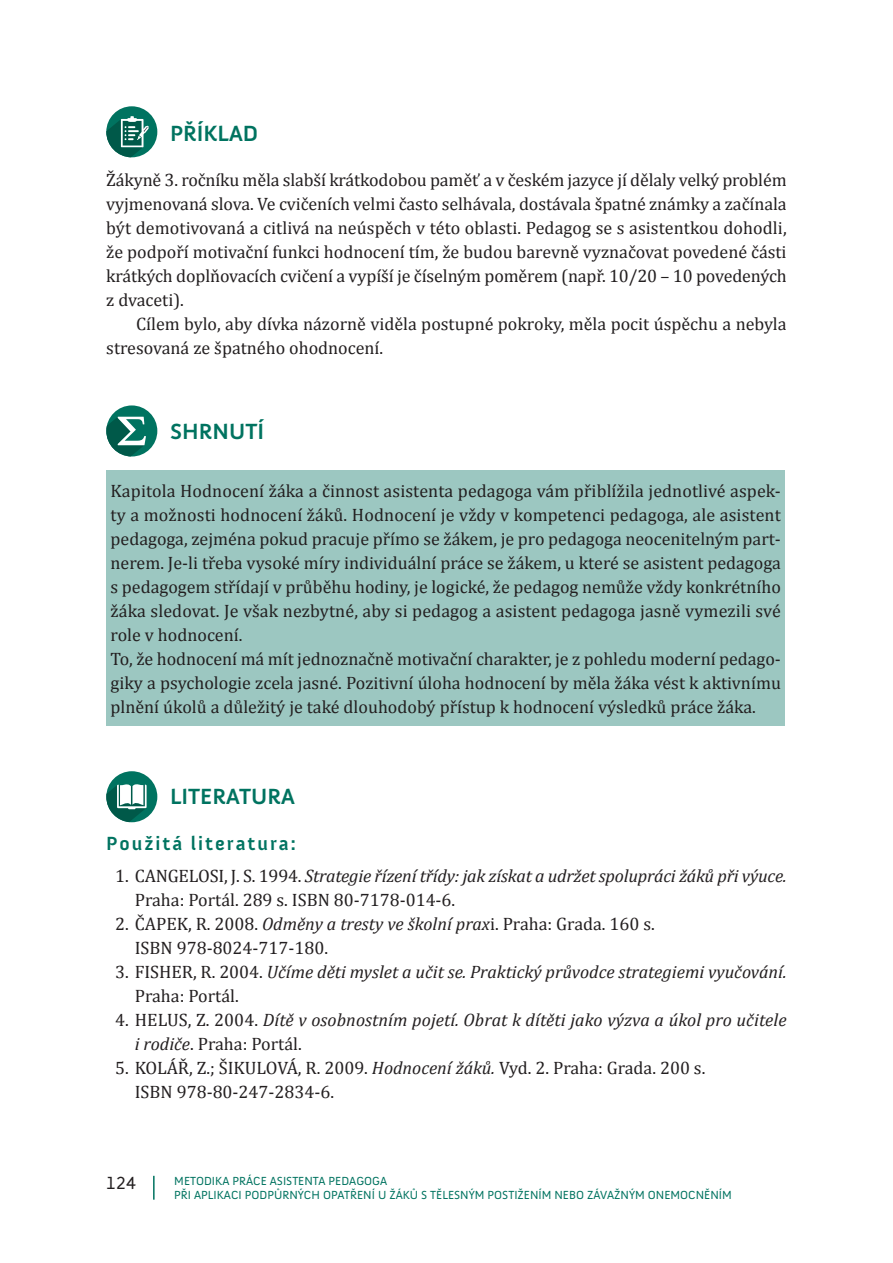
<style>
.page{position:relative;width:893px;height:1263px;background:#fff}
.page>*{position:absolute;margin:0;border:0;box-sizing:border-box;transform-origin:0 0}
.Nadpisek_litaratura{font:700 22.5px "Anivers";color:#007360}
.Nadpis_příklad{font:700 22.5px "Anivers";color:#007360}
.Nadpis_shrnutí{font:700 22.5px "Anivers";color:#007360}
.Nadpis_literatura_po{font:700 19.5px "Anivers";letter-spacing:.1em;color:#007360}
.Text_0{font:18px/24px "Cambria";color:#231f20;text-align:justify}
.Text_Vysunutý_11{font:italic 18px/24px "Cambria";color:#231f20}
.Text_Vysunutý_11-2{font:18px "Cambria";color:#231f20}
.Text{font:18px/24px "Cambria";color:#231f20}
.t1{font:18px "Anivers";color:#231f20}
.t2{font:12px/14.4px "Anivers";color:#007360}
.s1{font-style:normal}
.s2{font-style:italic}
</style>
<div class="page">
<hr style="left:153px;top:1176px;width:2px;height:24px;background:#007360">
<div style="left:106px;top:106px;width:51px;height:51px;background:#007360;border-radius:50%"></div>
<svg style="left:106px;top:116px;width:43px;height:41px"></svg>
<div style="left:106px;top:405px;width:51px;height:51px;background:#007360;border-radius:50%"></div>
<svg style="left:106px;top:417px;width:40px;height:39px"></svg>
<div style="left:106px;top:470px;width:679px;height:256px;background:#9cc7c1"></div>
<div style="left:106px;top:771px;width:51px;height:51px;background:#007360;border-radius:50%"></div>
<svg style="left:106px;top:784px;width:41px;height:38px"></svg>
<p class="Nadpis_příklad" style="left:170px;top:121px;width:90px">PŘÍKLAD</p>
<p class="Text_0" style="left:106px;top:168px;width:682px">Žákyně 3. ročníku měla slabší krátkodobou paměť a v českém jazyce jí dělaly velký problém vyjmenovaná slova. Ve cvičeních velmi často selhávala, dostávala špatné známky a začínala být demotivovaná a citlivá na neúspěch v této oblasti. Pedagog se s asistentkou dohodli, že podpoří motivační funkci hodnocení tím, že budou barevně vyznačovat povedené části krátkých doplňovacích cvičení a vypíší je číselným poměrem (např. 10/20 – 10 povedených z dvaceti).</p>
<p class="Text" style="left:106px;top:312px;width:682px;text-indent:30px">Cílem bylo, aby dívka názorně viděla postupné pokroky, měla pocit úspěchu a nebyla stresovaná ze špatného ohodnocení.</p>
<p class="Nadpis_shrnutí" style="left:170px;top:419px;width:96px">SHRNUTÍ</p>
<p class="Text_0" style="left:111px;top:479px;width:672px">Kapitola Hodnocení žáka a činnost asistenta pedagoga vám přiblížila jednotlivé aspek&shy;ty a možnosti hodnocení žáků. Hodnocení je vždy v kompetenci pedagoga, ale asistent pedagoga, zejména pokud pracuje přímo se žákem, je pro pedagoga neocenitelným part&shy;nerem. Je-li třeba vysoké míry individuální práce se žákem, u které se asistent pedagoga s pedagogem střídají v průběhu hodiny, je logické, že pedagog nemůže vždy konkrétního žáka sledovat. Je však nezbytné, aby si pedagog a asistent pedagoga jasně vymezili své role v hodnocení.</p>
<p class="Text_0" style="left:111px;top:647px;width:672px">To, že hodnocení má mít jednoznačně motivační charakter, je z pohledu moderní pedago&shy;giky a psychologie zcela jasné. Pozitivní úloha hodnocení by měla žáka vést k aktivnímu plnění úkolů a důležitý je také dlouhodobý přístup k hodnocení výsledků práce žáka.</p>
<p class="Nadpisek_litaratura" style="left:170px;top:784px;width:126px">LITERATURA</p>
<p class="Nadpis_literatura_po" style="left:106px;top:832px;width:191px">Použitá literatura:</p>
<p class="Text_Vysunutý_11" style="left:135px;top:863px;width:653px;text-indent:-19px"><span class="s1">1. CANGELOSI, J. S. 1994.</span> Strategie řízení třídy: jak získat a udržet spolupráci žáků při výuce.<br><span class="s1">Praha: Portál. 289 s. ISBN 80-7178-014-6.</span></p>
<p class="Text_Vysunutý_11-2" style="left:115px;top:913px;width:541px">2. ČAPEK, R. 2008. <span class="s2">Odměny a tresty ve školní prax</span>i. Praha: Grada. 160 s.</p>
<p class="Text_Vysunutý_11-2" style="left:135px;top:937px;width:195px">ISBN 978-8024-717-180.</p>
<p class="Text_Vysunutý_11" style="left:135px;top:959px;width:653px;text-indent:-20px"><span class="s1">3. FISHER, R. 2004.</span> Učíme děti myslet a učit se. Praktický průvodce strategiemi vyučování.<br><span class="s1">Praha: Portál.</span></p>
<p class="Text_Vysunutý_11" style="left:135px;top:1007px;width:653px;text-indent:-20px"><span class="s1">4. HELUS, Z. 2004.</span> Dítě v osobnostním pojetí. Obrat k dítěti jako výzva a úkol pro učitele i rodiče<span class="s1">. Praha: Portál.</span></p>
<p class="Text_Vysunutý_11-2" style="left:115px;top:1057px;width:592px">5. KOLÁŘ, Z.; ŠIKULOVÁ, R. 2009. <span class="s2">Hodnocení žáků.</span> Vyd. 2. Praha: Grada. 200 s.</p>
<p class="Text_Vysunutý_11-2" style="left:135px;top:1081px;width:201px">ISBN 978-80-247-2834-6.</p>
<p class="t1" style="left:106px;top:1173px;width:31px">124</p>
<p class="t2" style="left:174px;top:1174px;width:559px">METODIKA PRÁCE ASISTENTA PEDAGOGA<br>PŘI APLIKACI PODPŮRNÝCH OPATŘENÍ U ŽÁKŮ S TĚLESNÝM POSTIŽENÍM NEBO ZÁVAŽNÝM ONEMOCNĚNÍM</p>
</div>
